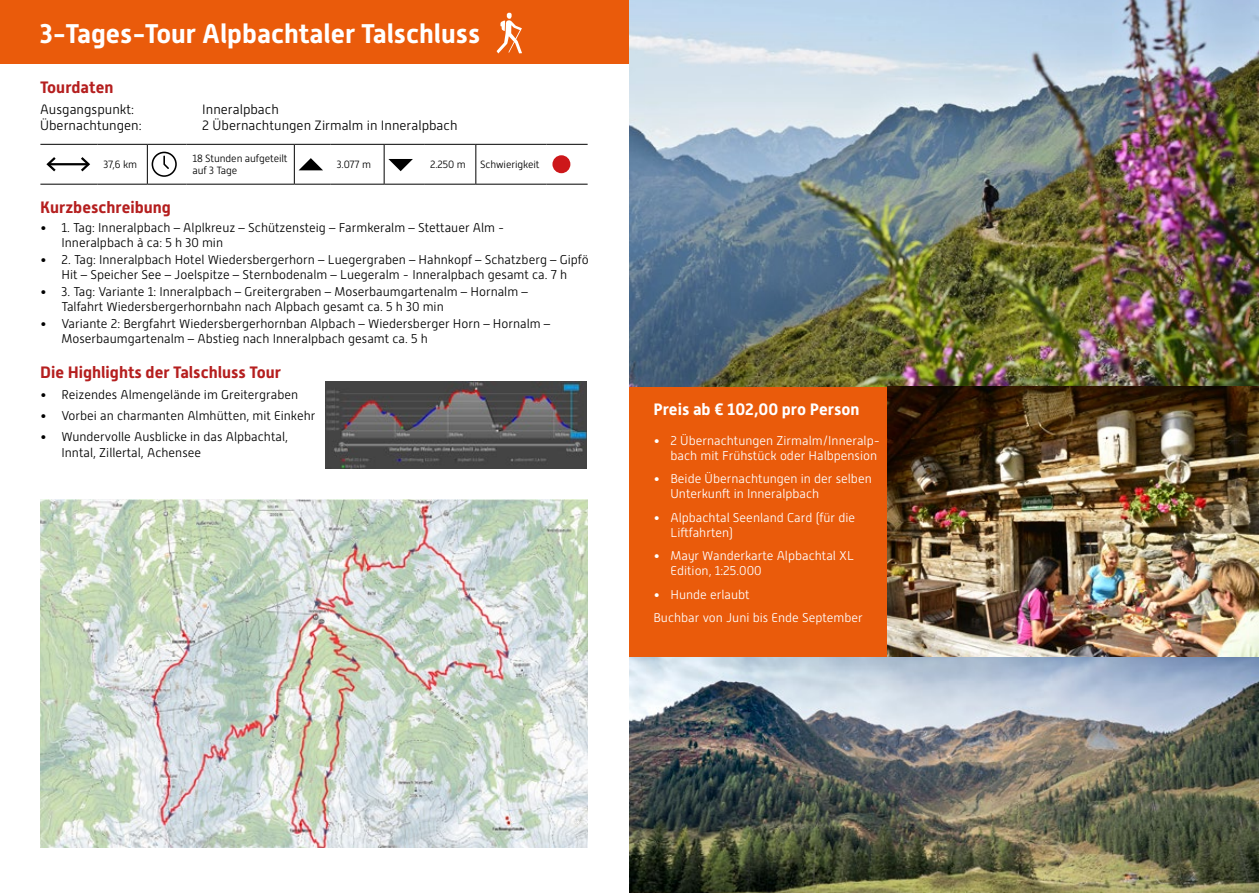
<style>
.page{position:relative;width:1259px;height:893px;background:#fff}
.page>*{position:absolute;margin:0;border:0;box-sizing:border-box;transform-origin:0 0}
.t1{font:700 27px "Alwyn New";color:#fff}
.t2{font:700 16.5px "Alwyn New";color:#b51f1f}
.t3{font:700 16.5px "Alwyn New";color:#fff}
.t4{font:300 13.5px "Alwyn New";color:#000}
.t5{font:300 12.75px/15px "Alwyn New";color:#000}
.t6{font:300 12.75px/15px "Alwyn New";color:#fff}
.t7{font:300 10.5px/12px "Alwyn New";letter-spacing:-.01em;color:#000}
</style>
<div class="page">
<div style="left:629px;top:387px;width:258px;height:270px;background:#ea5b0b"></div>
<div style="left:0;top:0;width:629px;height:64px;background:#ea5b0b"></div>
<img style="left:40px;top:500px;width:547px;height:347px">
<img style="left:629px;top:0;width:630px;height:387px">
<img style="left:887px;top:387px;width:372px;height:270px">
<img style="left:629px;top:657px;width:630px;height:236px">
<img style="left:325px;top:381px;width:262px;height:87px">
<svg style="left:496px;top:13px;width:26px;height:40px"></svg>
<hr style="left:40px;top:144px;width:57px;height:1px;background:#000">
<hr style="left:97px;top:144px;width:50px;height:1px;background:#000">
<hr style="left:147px;top:144px;width:39px;height:1px;background:#000">
<hr style="left:147px;top:145px;width:1px;height:39px;background:#000">
<hr style="left:186px;top:144px;width:108px;height:1px;background:#000">
<hr style="left:294px;top:144px;width:37px;height:1px;background:#000">
<hr style="left:294px;top:145px;width:1px;height:39px;background:#000">
<hr style="left:331px;top:144px;width:53px;height:1px;background:#000">
<hr style="left:384px;top:144px;width:40px;height:1px;background:#000">
<hr style="left:384px;top:145px;width:1px;height:39px;background:#000">
<hr style="left:424px;top:144px;width:52px;height:1px;background:#000">
<hr style="left:476px;top:144px;width:70px;height:1px;background:#000">
<hr style="left:475px;top:145px;width:1px;height:39px;background:#000">
<hr style="left:546px;top:144px;width:41px;height:1px;background:#000">
<hr style="left:40px;top:184px;width:57px;height:1px;background:#000">
<hr style="left:97px;top:184px;width:50px;height:1px;background:#000">
<hr style="left:147px;top:184px;width:39px;height:1px;background:#000">
<hr style="left:186px;top:184px;width:108px;height:1px;background:#000">
<hr style="left:294px;top:184px;width:37px;height:1px;background:#000">
<hr style="left:331px;top:184px;width:53px;height:1px;background:#000">
<hr style="left:384px;top:184px;width:40px;height:1px;background:#000">
<hr style="left:424px;top:184px;width:52px;height:1px;background:#000">
<hr style="left:476px;top:184px;width:70px;height:1px;background:#000">
<hr style="left:546px;top:184px;width:41px;height:1px;background:#000">
<hr style="left:48px;top:163px;width:40px;height:2px;background:#000">
<svg style="left:46px;top:157px;width:12px;height:15px"></svg>
<svg style="left:78px;top:157px;width:12px;height:15px"></svg>
<svg style="left:152px;top:152px;width:25px;height:25px"></svg>
<svg style="left:299px;top:158px;width:24px;height:12px"></svg>
<svg style="left:388px;top:159px;width:25px;height:12px"></svg>
<div style="left:552px;top:155px;width:18px;height:18px;background:#cd171a;border-radius:50%"></div>
<h1 class="t1" style="left:40px;top:18px;width:441px">3-Tages-Tour Alpbachtaler Talschluss</h1>
<p class="t2" style="left:40px;top:78px;width:75px">Tourdaten</p>
<p class="t4" style="left:40px;top:101px;width:95px">Ausgangspunkt:</p>
<p class="t4" style="left:202px;top:101px;width:78px">Inneralpbach</p>
<p class="t4" style="left:40px;top:118px;width:103px">Übernachtungen:</p>
<p class="t4" style="left:202px;top:118px;width:257px">2 Übernachtungen Zirmalm in Inneralpbach</p>
<p class="t7" style="left:103px;top:159px;width:35px">37,6 km</p>
<p class="t7" style="left:192px;top:153px;width:97px">18 Stunden aufgeteilt auf 3 Tage</p>
<p class="t7" style="left:337px;top:159px;width:36px">3.077 m</p>
<p class="t7" style="left:430px;top:159px;width:37px">2.250 m</p>
<p class="t7" style="left:480px;top:159px;width:61px">Schwierigkeit</p>
<p class="t2" style="left:40px;top:197px;width:132px">Kurzbeschreibung</p>
<p class="t5" style="left:61px;top:220px;width:444px;text-indent:-21px">• 1. Tag: Inneralpbach – Alplkreuz – Schützensteig – Farmkeralm – Stettauer Alm -<br>Inneralpbach à ca: 5 h 30 min</p>
<p class="t5" style="left:40px;top:252px;width:550px;text-align:center">• 2. Tag: Inneralpbach Hotel Wiedersbergerhorn – Luegergraben – Hahnkopf – Schatzberg – Gipfö<br>Hit – Speicher See – Joelspitze – Sternbodenalm – Luegeralm - Inneralpbach gesamt ca. 7 h</p>
<p class="t5" style="left:61px;top:284px;width:468px;text-indent:-21px">• 3. Tag: Variante 1: Inneralpbach – Greitergraben – Moserbaumgartenalm – Hornalm –<br>Talfahrt Wiedersbergerhornbahn nach Alpbach gesamt ca. 5 h 30 min</p>
<p class="t5" style="left:61px;top:316px;width:490px;text-indent:-21px">• Variante 2: Bergfahrt Wiedersbergerhornban Alpbach – Wiedersberger Horn – Hornalm –<br>Moserbaumgartenalm – Abstieg nach Inneralpbach gesamt ca. 5 h</p>
<p class="t2" style="left:40px;top:363px;width:242px">Die Highlights der Talschluss Tour</p>
<p class="t5" style="left:40px;top:387px;width:259px">• Reizendes Almengelände im Greitergraben</p>
<p class="t5" style="left:40px;top:408px;width:277px">• Vorbei an charmanten Almhütten, mit Einkehr</p>
<p class="t5" style="left:61px;top:428px;width:228px;line-height:16.5px;text-indent:-21px">• Wundervolle Ausblicke in das Alpbachtal,<br>Inntal, Zillertal, Achensee</p>
<p class="t3" style="left:653px;top:400px;width:208px">Preis ab € 102,00 pro Person</p>
<p class="t6" style="left:653px;top:433px;width:228px;text-align:right">• 2 Übernachtungen Zirmalm/Inneralp&shy;bach mit Frühstück oder Halbpension</p>
<p class="t6" style="left:670px;top:472px;width:203px;text-indent:-17px">• Beide Übernachtungen in der selben<br>Unterkunft in Inneralpbach</p>
<p class="t6" style="left:670px;top:510px;width:186px;text-indent:-17px">• Alpbachtal Seenland Card (für die<br>Liftfahrten)</p>
<p class="t6" style="left:670px;top:549px;width:185px;text-indent:-17px">• Mayr Wanderkarte Alpbachtal XL<br>Edition, 1:25.000</p>
<p class="t6" style="left:653px;top:583px;width:211px;line-height:23.5px">• Hunde erlaubt<br>Buchbar von Juni bis Ende September</p>
</div>
